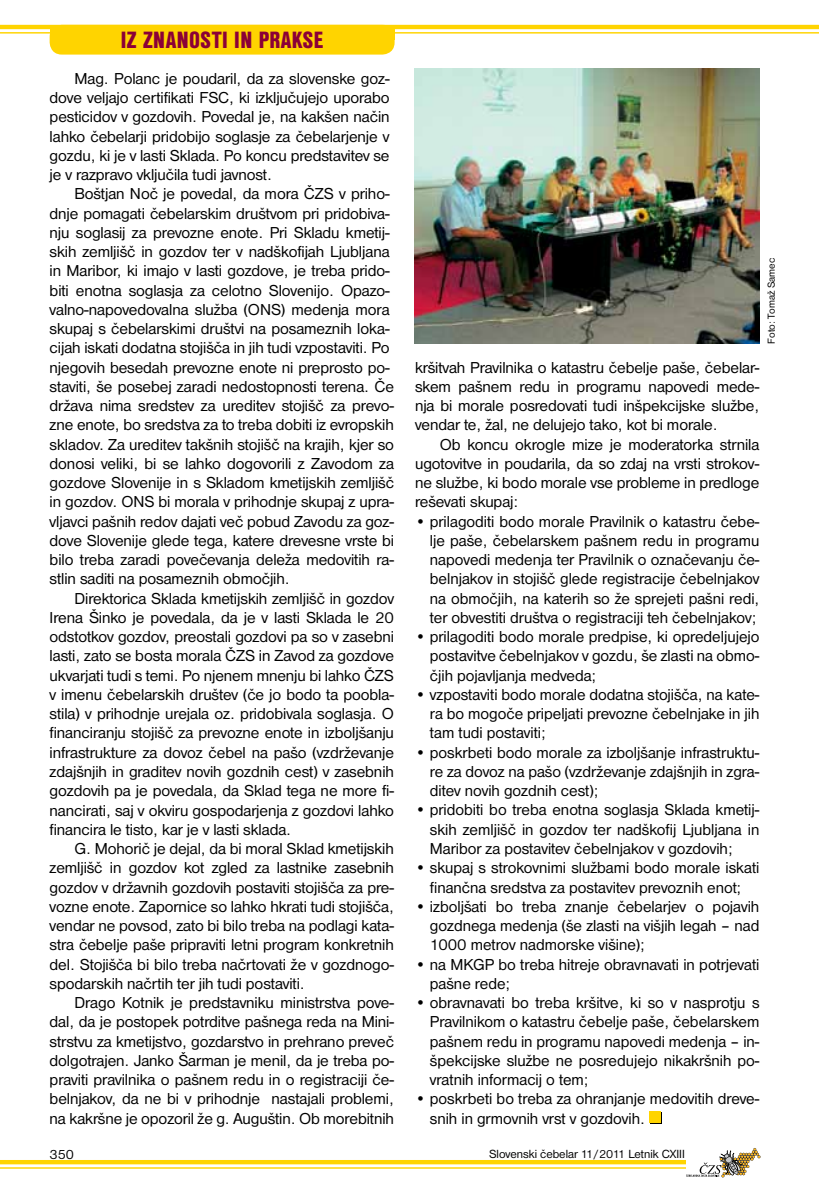
<style>
.page{position:relative;width:819px;height:1191px;background:#fff}
.page>*{position:absolute;margin:0;border:0;box-sizing:border-box;transform-origin:0 0}
.t1{font:24.5px "Nimbus San DEE Blac Cond";letter-spacing:.015em;color:#8b0037}
.t2{font:16.45px/19.2px "Nimbus San DEE";letter-spacing:-.005em;color:#000;text-align:justify}
.t3{font:14px "Nimbus San DEE";color:#000}
.t4{font:12.25px "Nimbus San DEE";color:#000}
.t5{font:10.5px "Nimbus San DEE";color:#000}
</style>
<div class="page">
<hr style="left:0;top:1160px;width:752px;height:4px;background:#ffd400">
<hr style="left:0;top:1167px;width:752px;height:1px;background:#ffd400">
<div style="left:50px;top:25px;width:344px;height:30px;background:#ffd400;border-radius:12px"></div>
<hr style="left:0;top:25px;width:819px;height:4px;background:#ffd400">
<hr style="left:0;top:32px;width:819px;height:2px;background:#ffd400">
<div style="left:50px;top:25px;width:344px;height:15px;background:#ffd400"></div>
<svg style="left:686px;top:1148px;width:74px;height:29px"></svg>
<div style="left:650px;top:1112px;width:11px;height:11px;background:#ffd400"></div>
<div style="left:649px;top:1111px;width:11px;height:11px;background:#ffd400"></div>
<img style="left:414px;top:68px;width:345px;height:275px">
<h1 class="t1" style="left:121px;top:26px;width:204px">IZ ZNANOSTI IN PRAKSE</h1>
<p class="t2" style="left:50px;top:69px;width:341px;text-indent:25px">Mag. Polanc je poudaril, da za slovenske goz&shy;dove veljajo certifikati FSC, ki izključujejo uporabo pesticidov v gozdovih. Povedal je, na kakšen način lahko čebelarji pridobijo soglasje za čebelarjenje v gozdu, ki je v lasti Sklada. Po koncu predstavitev se je v razpravo vključila tudi javnost.</p>
<p class="t2" style="left:50px;top:184px;width:346px;text-align:left;text-indent:25px">Boštjan Noč je povedal, da mora ČZS v priho&shy;dnje pomagati čebelarskim društvom pri pridobiva&shy;nju soglasij za prevozne enote. Pri Skladu kmetij&shy;skih zemljišč in gozdov ter v nadškofijah Ljubljana in Maribor, ki imajo v lasti gozdove, je treba prido&shy;biti enotna soglasja za celotno Slovenijo. Opazo&shy;valno-napovedovalna služba (ONS) medenja mora skupaj s čebelarskimi društvi na posameznih loka&shy;cijah iskati dodatna stojišča in jih tudi vzpostaviti. Po njegovih besedah prevozne enote ni preprosto po&shy;staviti, še posebej zaradi nedostopnosti terena. Če država nima sredstev za ureditev stojišč za prevo&shy;zne enote, bo sredstva za to treba dobiti iz evropskih skladov. Za ureditev takšnih stojišč na krajih, kjer so donosi veliki, bi se lahko dogovorili z Zavodom za gozdove Slovenije in s Skladom kmetijskih zemljišč in gozdov. ONS bi morala v prihodnje skupaj z upra&shy;vljavci pašnih redov dajati več pobud Zavodu za goz&shy;dove Slovenije glede tega, katere drevesne vrste bi bilo treba zaradi povečevanja deleža medovitih ra&shy;stlin saditi na posameznih območjih.</p>
<p class="t2" style="left:50px;top:589px;width:346px;text-indent:25px">Direktorica Sklada kmetijskih zemljišč in gozdov Irena Šinko je povedala, da je v lasti Sklada le 20 odstotkov gozdov, preostali gozdovi pa so v zasebni lasti, zato se bosta morala ČZS in Zavod za gozdove ukvarjati tudi s temi. Po njenem mnenju bi lahko ČZS v imenu čebelarskih društev (če jo bodo ta poobla&shy;stila) v prihodnje urejala oz. pridobivala soglasja. O financiranju stojišč za prevozne enote in izboljšanju infrastrukture za dovoz čebel na pašo (vzdrževanje zdajšnjih in graditev novih gozdnih cest) v zasebnih gozdovih pa je povedala, da Sklad tega ne more fi&shy;nancirati, saj v okviru gospodarjenja z gozdovi lahko financira le tisto, kar je v lasti sklada.</p>
<p class="t2" style="left:50px;top:839px;width:346px;text-indent:25px">G. Mohorič je dejal, da bi moral Sklad kmetijskih zemljišč in gozdov kot zgled za lastnike zasebnih gozdov v državnih gozdovih postaviti stojišča za pre&shy;vozne enote. Zapornice so lahko hkrati tudi stojišča, vendar ne povsod, zato bi bilo treba na podlagi kata&shy;stra čebelje paše pripraviti letni program konkretnih del. Stojišča bi bilo treba načrtovati že v gozdnogo&shy;spodarskih načrtih ter jih tudi postaviti.</p>
<p class="t2" style="left:50px;top:993px;width:346px;text-indent:25px">Drago Kotnik je predstavniku ministrstva pove&shy;dal, da je postopek potrditve pašnega reda na Mini&shy;strstvu za kmetijstvo, gozdarstvo in prehrano preveč dolgotrajen. Janko Šarman je menil, da je treba po&shy;praviti pravilnika o pašnem redu in o registraciji če&shy;belnjakov, da ne bi v prihodnje nastajali problemi, na kakršne je opozoril že g. Auguštin. Ob morebitnih</p>
<p class="t3" style="left:50px;top:1146px;width:26px">350</p>
<p class="t5" style="left:765px;top:344px;width:87px;rotate:-90deg">Foto: Tomaž Samec</p>
<p class="t2" style="left:415px;top:358px;width:346px">kršitvah Pravilnika o katastru čebelje paše, čebelar&shy;skem pašnem redu in programu napovedi mede&shy;nja bi morale posredovati tudi inšpekcijske službe, vendar te, žal, ne delujejo tako, kot bi morale.</p>
<p class="t2" style="left:415px;top:435px;width:346px;text-indent:25px">Ob koncu okrogle mize je moderatorka strnila ugotovitve in poudarila, da so zdaj na vrsti strokov&shy;ne službe, ki bodo morale vse probleme in predloge reševati skupaj:</p>
<p class="t2" style="left:430px;top:512px;width:331px;text-indent:-15px">• prilagoditi bodo morale Pravilnik o katastru čebe&shy;lje paše, čebelarskem pašnem redu in programu napovedi medenja ter Pravilnik o označevanju če&shy;belnjakov in stojišč glede registracije čebelnjakov na območjih, na katerih so že sprejeti pašni redi, ter obvestiti društva o registraciji teh čebelnjakov;</p>
<p class="t2" style="left:430px;top:627px;width:331px;text-indent:-15px">• prilagoditi bodo morale predpise, ki opredeljujejo postavitve čebelnjakov v gozdu, še zlasti na obmo&shy;čjih pojavljanja medveda;</p>
<p class="t2" style="left:430px;top:685px;width:331px;text-indent:-15px">• vzpostaviti bodo morale dodatna stojišča, na kate&shy;ra bo mogoče pripeljati prevozne čebelnjake in jih tam tudi postaviti;</p>
<p class="t2" style="left:430px;top:743px;width:331px;text-indent:-15px">• poskrbeti bodo morale za izboljšanje infrastruktu&shy;re za dovoz na pašo (vzdrževanje zdajšnjih in zgra&shy;ditev novih gozdnih cest);</p>
<p class="t2" style="left:430px;top:800px;width:331px;text-indent:-15px">• pridobiti bo treba enotna soglasja Sklada kmetij&shy;skih zemljišč in gozdov ter nadškofij Ljubljana in Maribor za postavitev čebelnjakov v gozdovih;</p>
<p class="t2" style="left:415px;top:858px;width:346px;text-align:center">• skupaj s strokovnimi službami bodo morale iskati finančna sredstva za postavitev prevoznih enot;</p>
<p class="t2" style="left:430px;top:897px;width:331px;text-indent:-15px">• izboljšati bo treba znanje čebelarjev o pojavih gozdnega medenja (še zlasti na višjih legah – nad 1000 metrov nadmorske višine);</p>
<p class="t2" style="left:430px;top:954px;width:331px;text-indent:-15px">• na MKGP bo treba hitreje obravnavati in potrjevati pašne rede;</p>
<p class="t2" style="left:430px;top:993px;width:331px;text-indent:-15px">• obravnavati bo treba kršitve, ki so v nasprotju s Pravilnikom o katastru čebelje paše, čebelarskem pašnem redu in programu napovedi medenja – in&shy;špekcijske službe ne posredujejo nikakršnih po&shy;vratnih informacij o tem;</p>
<p class="t2" style="left:430px;top:1089px;width:331px;text-indent:-15px">• poskrbeti bo treba za ohranjanje medovitih dreve&shy;snih in grmovnih vrst v gozdovih.</p>
<p class="t4" style="left:489px;top:1147px;width:197px">Slovenski čebelar 11/2011 Letnik CXIII</p>
</div>
